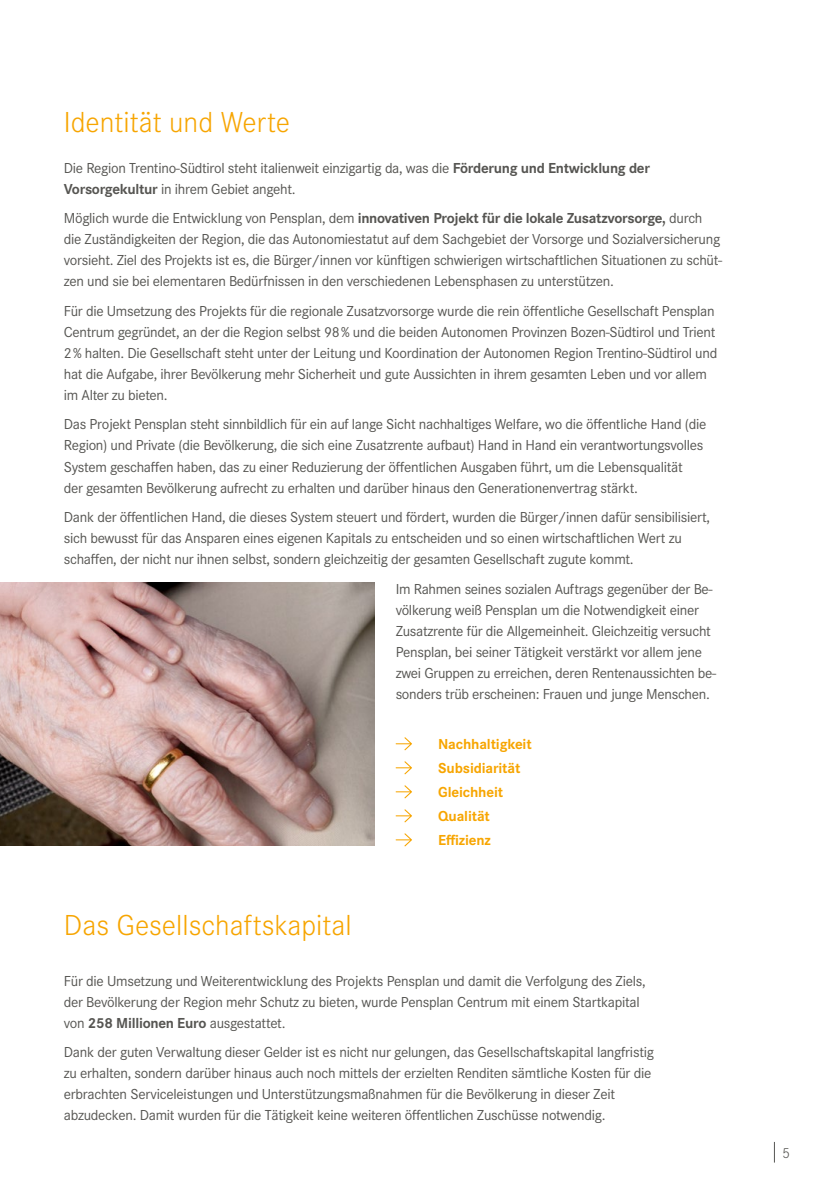
<style>
.page{position:relative;width:834px;height:1183px;background:#fff}
.page>*{position:absolute;margin:0;border:0;box-sizing:border-box;transform-origin:0 0}
.t1{font:300 30px "Corporate S";color:#f7a500}
.t2{font:15px/21px "Corporate S";letter-spacing:-.02em;color:#565552}
.t3{font:700 15px/24px "Corporate S";letter-spacing:-.01em;color:#f7a500}
.t4{font:300 15px "Corporate S";color:#565552}
.s1{font-weight:700}
</style>
<div class="page">
<img style="left:0;top:583px;width:374px;height:262px">
<svg style="left:395px;top:737px;width:17px;height:13px"></svg>
<svg style="left:395px;top:761px;width:17px;height:13px"></svg>
<svg style="left:395px;top:785px;width:17px;height:13px"></svg>
<svg style="left:395px;top:809px;width:17px;height:13px"></svg>
<svg style="left:395px;top:833px;width:17px;height:13px"></svg>
<svg style="left:774px;top:1141px;width:1px;height:21px"></svg>
<h1 class="t1" style="left:64px;top:105px;width:227px">Identität und Werte</h1>
<p class="t2" style="left:64px;top:157px;width:587px">Die Region Trentino-Südtirol steht italienweit einzigartig da, was die <span class="s1">Förderung und Entwicklung der<br>Vorsorgekultur</span> in ihrem Gebiet angeht.</p>
<p class="t2" style="left:64px;top:208px;width:659px">Möglich wurde die Entwicklung von Pensplan, dem <span class="s1">innovativen Projekt für die lokale Zusatzvorsorge,</span> durch die Zuständigkeiten der Region, die das Autonomiestatut auf dem Sachgebiet der Vorsorge und Sozialversicherung vorsieht. Ziel des Projekts ist es, die Bürger/innen vor künftigen schwierigen wirtschaftlichen Situationen zu schüt&shy;zen und sie bei elementaren Bedürfnissen in den verschiedenen Lebensphasen zu unterstützen.</p>
<p class="t2" style="left:64px;top:300px;width:654px">Für die Umsetzung des Projekts für die regionale Zusatzvorsorge wurde die rein öffentliche Gesellschaft Pensplan Centrum gegründet, an der die Region selbst 98% und die beiden Autonomen Provinzen Bozen-Südtirol und Trient 2% halten. Die Gesellschaft steht unter der Leitung und Koordination der Autonomen Region Trentino-Südtirol und hat die Aufgabe, ihrer Bevölkerung mehr Sicherheit und gute Aussichten in ihrem gesamten Leben und vor allem im Alter zu bieten.</p>
<p class="t2" style="left:64px;top:414px;width:644px">Das Projekt Pensplan steht sinnbildlich für ein auf lange Sicht nachhaltiges Welfare, wo die öffentliche Hand (die Region) und Private (die Bevölkerung, die sich eine Zusatzrente aufbaut) Hand in Hand ein verantwortungsvolles System geschaffen haben, das zu einer Reduzierung der öffentlichen Ausgaben führt, um die Lebensqualität<br>der gesamten Bevölkerung aufrecht zu erhalten und darüber hinaus den Generationenvertrag stärkt.</p>
<p class="t2" style="left:64px;top:506px;width:647px">Dank der öffentlichen Hand, die dieses System steuert und fördert, wurden die Bürger/innen dafür sensibilisiert, sich bewusst für das Ansparen eines eigenen Kapitals zu entscheiden und so einen wirtschaftlichen Wert zu schaffen, der nicht nur ihnen selbst, sondern gleichzeitig der gesamten Gesellschaft zugute kommt.</p>
<p class="t2" style="left:395px;top:578px;width:322px">Im Rahmen seines sozialen Auftrags gegenüber der Be&shy;völkerung weiß Pensplan um die Notwendigkeit einer Zusatzrente für die Allgemeinheit. Gleichzeitig versucht Pensplan, bei seiner Tätigkeit verstärkt vor allem jene zwei Gruppen zu erreichen, deren Rentenaussichten be&shy;sonders trüb erscheinen: Frauen und junge Menschen.</p>
<h1 class="t1" style="left:64px;top:908px;width:289px">Das Gesellschaftskapital</h1>
<p class="t3" style="left:438px;top:732px;width:95px">Nachhaltigkeit<br>Subsidiarität<br>Gleichheit<br>Qualität<br>Effizienz</p>
<p class="t2" style="left:64px;top:970px;width:583px">Für die Umsetzung und Weiterentwicklung des Projekts Pensplan und damit die Verfolgung des Ziels, der Bevölkerung der Region mehr Schutz zu bieten, wurde Pensplan Centrum mit einem Startkapital von <span class="s1">258 Millionen Euro</span> ausgestattet.</p>
<p class="t2" style="left:64px;top:1041px;width:591px">Dank der guten Verwaltung dieser Gelder ist es nicht nur gelungen, das Gesellschaftskapital langfristig zu erhalten, sondern darüber hinaus auch noch mittels der erzielten Renditen sämtliche Kosten für die erbrachten Serviceleistungen und Unterstützungsmaßnahmen für die Bevölkerung in dieser Zeit abzudecken. Damit wurden für die Tätigkeit keine weiteren öffentlichen Zuschüsse notwendig.</p>
<p class="t4" style="left:782px;top:1144px;width:9px">5</p>
</div>
